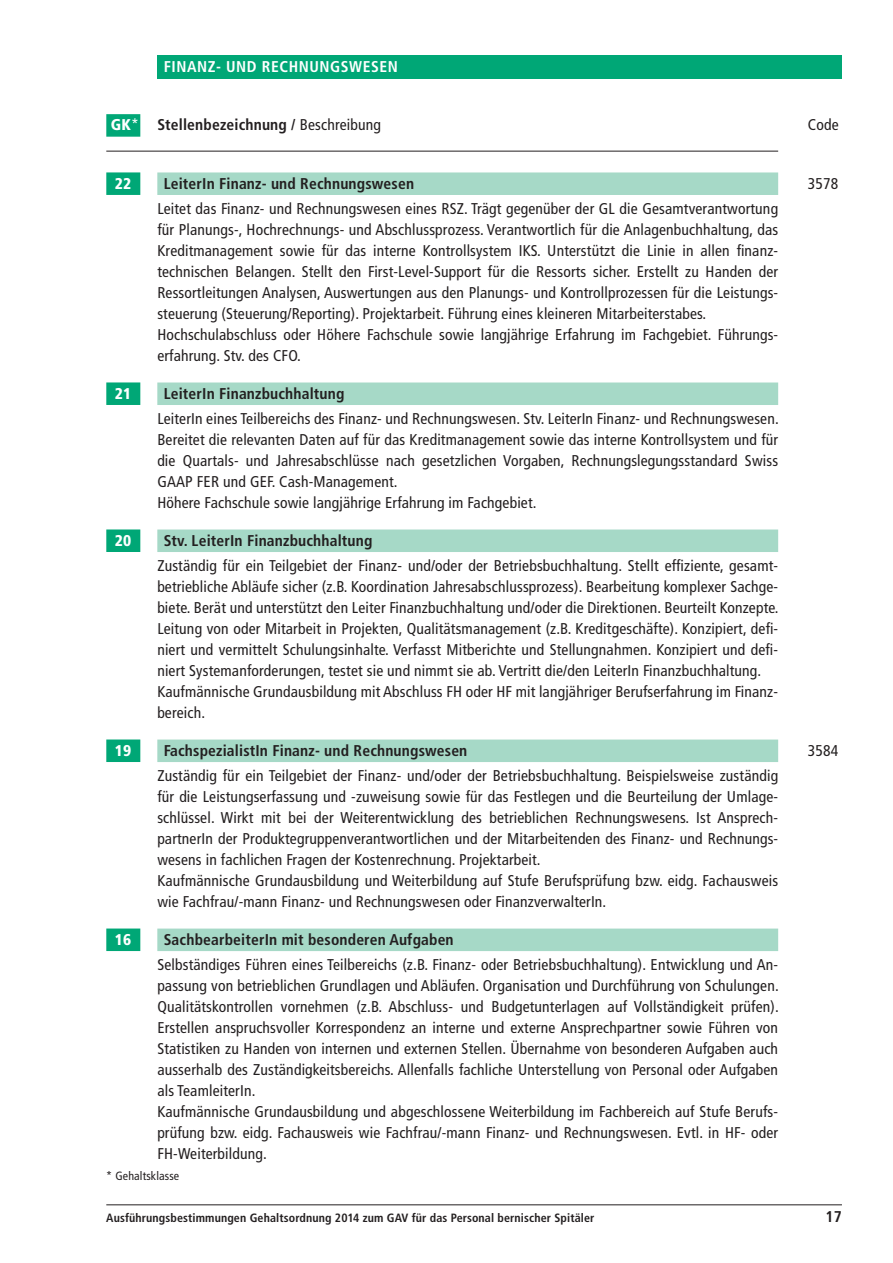
<style>
.page{position:relative;width:893px;height:1263px;background:#fff}
.page>*{position:absolute;margin:0;border:0;box-sizing:border-box;transform-origin:0 0}
.Text_ohne_Linie{font:condensed 15.6px/21px "Frutiger";letter-spacing:.01em;color:#231f20;text-align:justify}
.GK_Stellenbez_Grün{font:700 condensed 15.6px "Frutiger";letter-spacing:.01em;color:#231f20}
.Grün{font:700 condensed 15.6px "Frutiger";letter-spacing:.01em;color:#231f20}
.Rubrik{font:700 condensed 15.6px "Frutiger";letter-spacing:.035em;color:#fff}
.GK_Stellenbez_Grün-2{font:900 condensed 15.6px "Frutiger";letter-spacing:.01em;color:#fff}
.GK_Stellenbez_Grün-3{font:condensed 15.6px "Frutiger";letter-spacing:.01em;color:#231f20}
.Grün-2{font:condensed 15.6px "Frutiger";color:#231f20}
.t1{font:700 condensed 12px "Frutiger";letter-spacing:.01em;color:#231f20}
.t2{font:condensed 12px "Frutiger";letter-spacing:.01em;color:#231f20}
.s1{font-weight:900;color:#fff}
.s2{font-weight:400;color:#fff}
.s3{font-weight:400}
</style>
<div class="page">
<hr style="left:106px;top:1204px;width:736px;height:1px;background:#231f20">
<div style="left:157px;top:172px;width:621px;height:23px;background:#a6d9c7"></div>
<div style="left:106px;top:172px;width:34px;height:23px;background:#00a776"></div>
<div style="left:157px;top:382px;width:621px;height:23px;background:#a6d9c7"></div>
<div style="left:106px;top:382px;width:34px;height:23px;background:#00a776"></div>
<div style="left:157px;top:529px;width:621px;height:23px;background:#a6d9c7"></div>
<div style="left:106px;top:529px;width:34px;height:23px;background:#00a776"></div>
<div style="left:157px;top:739px;width:621px;height:23px;background:#a6d9c7"></div>
<div style="left:106px;top:739px;width:34px;height:23px;background:#00a776"></div>
<div style="left:157px;top:928px;width:621px;height:23px;background:#a6d9c7"></div>
<div style="left:106px;top:928px;width:34px;height:23px;background:#00a776"></div>
<div style="left:157px;top:55px;width:685px;height:24px;background:#00a776"></div>
<div style="left:106px;top:114px;width:34px;height:23px;background:#00a776"></div>
<hr style="left:106px;top:151px;width:672px;height:1px;background:#231f20">
<p class="Rubrik" style="left:164px;top:57px;width:236px">FINANZ- UND RECHNUNGSWESEN</p>
<p class="Grün" style="left:111px;top:116px;width:272px"><span class="s1">GK</span><span class="s2">*</span> Stellenbezeichnung / <span class="s3">Beschreibung</span></p>
<p class="Grün-2" style="left:808px;top:116px;width:32px">Code</p>
<p class="GK_Stellenbez_Grün-2" style="left:115px;top:174px;width:18px">22</p>
<p class="GK_Stellenbez_Grün" style="left:164px;top:174px;width:252px">LeiterIn Finanz- und Rechnungswesen</p>
<p class="GK_Stellenbez_Grün-3" style="left:808px;top:174px;width:32px">3578</p>
<p class="Text_ohne_Linie" style="left:157px;top:198px;width:622px">Leitet das Finanz- und Rechnungswesen eines RSZ. Trägt gegenüber der GL die Gesamtverantwortung für Planungs-, Hochrechnungs- und Abschlussprozess. Verantwortlich für die Anlagenbuchhaltung, das Kreditmanagement sowie für das interne Kontrollsystem IKS. Unterstützt die Linie in allen finanz&shy;technischen Belangen. Stellt den First-Level-Support für die Ressorts sicher. Erstellt zu Handen der Ressortleitungen Analysen, Auswertungen aus den Planungs- und Kontrollprozessen für die Leistungs&shy;steuerung (Steuerung/Reporting). Projektarbeit. Führung eines kleineren Mitarbeiterstabes.</p>
<p class="Text_ohne_Linie" style="left:157px;top:324px;width:621px">Hochschulabschluss oder Höhere Fachschule sowie langjährige Erfahrung im Fachgebiet. Führungs&shy;erfahrung. Stv. des CFO.</p>
<p class="GK_Stellenbez_Grün-2" style="left:115px;top:384px;width:18px">21</p>
<p class="GK_Stellenbez_Grün" style="left:164px;top:384px;width:182px">LeiterIn Finanzbuchhaltung</p>
<p class="Text_ohne_Linie" style="left:157px;top:408px;width:623px">LeiterIn eines Teilbereichs des Finanz- und Rechnungswesen. Stv. LeiterIn Finanz- und Rechnungswesen.<br>Bereitet die relevanten Daten auf für das Kreditmanagement sowie das interne Kontrollsystem und für die Quartals- und Jahresabschlüsse nach gesetzlichen Vorgaben, Rechnungslegungsstandard Swiss GAAP FER und GEF. Cash-Management.</p>
<p class="Text_ohne_Linie" style="left:157px;top:492px;width:381px">Höhere Fachschule sowie langjährige Erfahrung im Fachgebiet.</p>
<p class="GK_Stellenbez_Grün-2" style="left:115px;top:531px;width:18px">20</p>
<p class="GK_Stellenbez_Grün" style="left:164px;top:531px;width:210px">Stv. LeiterIn Finanzbuchhaltung</p>
<p class="Text_ohne_Linie" style="left:157px;top:555px;width:623px">Zuständig für ein Teilgebiet der Finanz- und/oder der Betriebsbuchhaltung. Stellt effiziente, gesamt&shy;betriebliche Abläufe sicher (z.B. Koordination Jahresabschlussprozess). Bearbeitung komplexer Sachge&shy;biete. Berät und unterstützt den Leiter Finanzbuchhaltung und/oder die Direktionen. Beurteilt Konzepte.<br>Leitung von oder Mitarbeit in Projekten, Qualitätsmanagement (z.B. Kreditgeschäfte). Konzipiert, defi&shy;niert und vermittelt Schulungsinhalte. Verfasst Mitberichte und Stellungnahmen. Konzipiert und defi&shy;niert Systemanforderungen, testet sie und nimmt sie ab. Vertritt die/den LeiterIn Finanzbuchhaltung.</p>
<p class="Text_ohne_Linie" style="left:157px;top:681px;width:622px">Kaufmännische Grundausbildung mit Abschluss FH oder HF mit langjähriger Berufserfahrung im Finanz&shy;bereich.</p>
<p class="GK_Stellenbez_Grün-2" style="left:115px;top:741px;width:18px">19</p>
<p class="GK_Stellenbez_Grün" style="left:164px;top:741px;width:305px">FachspezialistIn Finanz- und Rechnungswesen</p>
<p class="GK_Stellenbez_Grün-3" style="left:808px;top:741px;width:32px">3584</p>
<p class="Text_ohne_Linie" style="left:157px;top:765px;width:622px;text-align:left">Zuständig für ein Teilgebiet der Finanz- und/oder der Betriebsbuchhaltung. Beispielsweise zuständig für die Leistungserfassung und -zuweisung sowie für das Festlegen und die Beurteilung der Umlage-- schlüssel. Wirkt mit bei der Weiterentwicklung des betrieblichen Rechnungswesens. Ist Ansprech&shy;partnerIn der Produktegruppenverantwortlichen und der Mitarbeitenden des Finanz- und Rechnungs&shy;wesens in fachlichen Fragen der Kostenrechnung. Projektarbeit.</p>
<p class="Text_ohne_Linie" style="left:157px;top:870px;width:622px">Kaufmännische Grundausbildung und Weiterbildung auf Stufe Berufsprüfung bzw. eidg. Fachausweis wie Fachfrau/-mann Finanz- und Rechnungswesen oder FinanzverwalterIn.</p>
<p class="GK_Stellenbez_Grün-2" style="left:115px;top:930px;width:18px">16</p>
<p class="GK_Stellenbez_Grün" style="left:164px;top:930px;width:292px">SachbearbeiterIn mit besonderen Aufgaben</p>
<p class="Text_ohne_Linie" style="left:157px;top:954px;width:623px">Selbständiges Führen eines Teilbereichs (z.B. Finanz- oder Betriebsbuchhaltung). Entwicklung und An&shy;passung von betrieblichen Grundlagen und Abläufen. Organisation und Durchführung von Schulungen.<br>Qualitätskontrollen vornehmen (z.B. Abschluss- und Budgetunterlagen auf Vollständigkeit prüfen).<br>Erstellen anspruchsvoller Korrespondenz an interne und externe Ansprechpartner sowie Führen von Statistiken zu Handen von internen und externen Stellen. Übernahme von besonderen Aufgaben auch ausserhalb des Zuständigkeitsbereichs. Allenfalls fachliche Unterstellung von Personal oder Aufgaben als TeamleiterIn.</p>
<p class="Text_ohne_Linie" style="left:157px;top:1101px;width:622px">Kaufmännische Grundausbildung und abgeschlossene Weiterbildung im Fachbereich auf Stufe Berufs&shy;prüfung bzw. eidg. Fachausweis wie Fachfrau/-mann Finanz- und Rechnungswesen. Evtl. in HF- oder FH-Weiterbildung.</p>
<p class="t2" style="left:106px;top:1169px;width:74px">* Gehaltsklasse</p>
<p class="t1" style="left:106px;top:1211px;width:490px">Ausführungsbestimmungen Gehaltsordnung 2014 zum GAV für das Personal bernischer Spitäler</p>
<p class="GK_Stellenbez_Grün" style="left:826px;top:1207px;width:18px">17</p>
</div>
